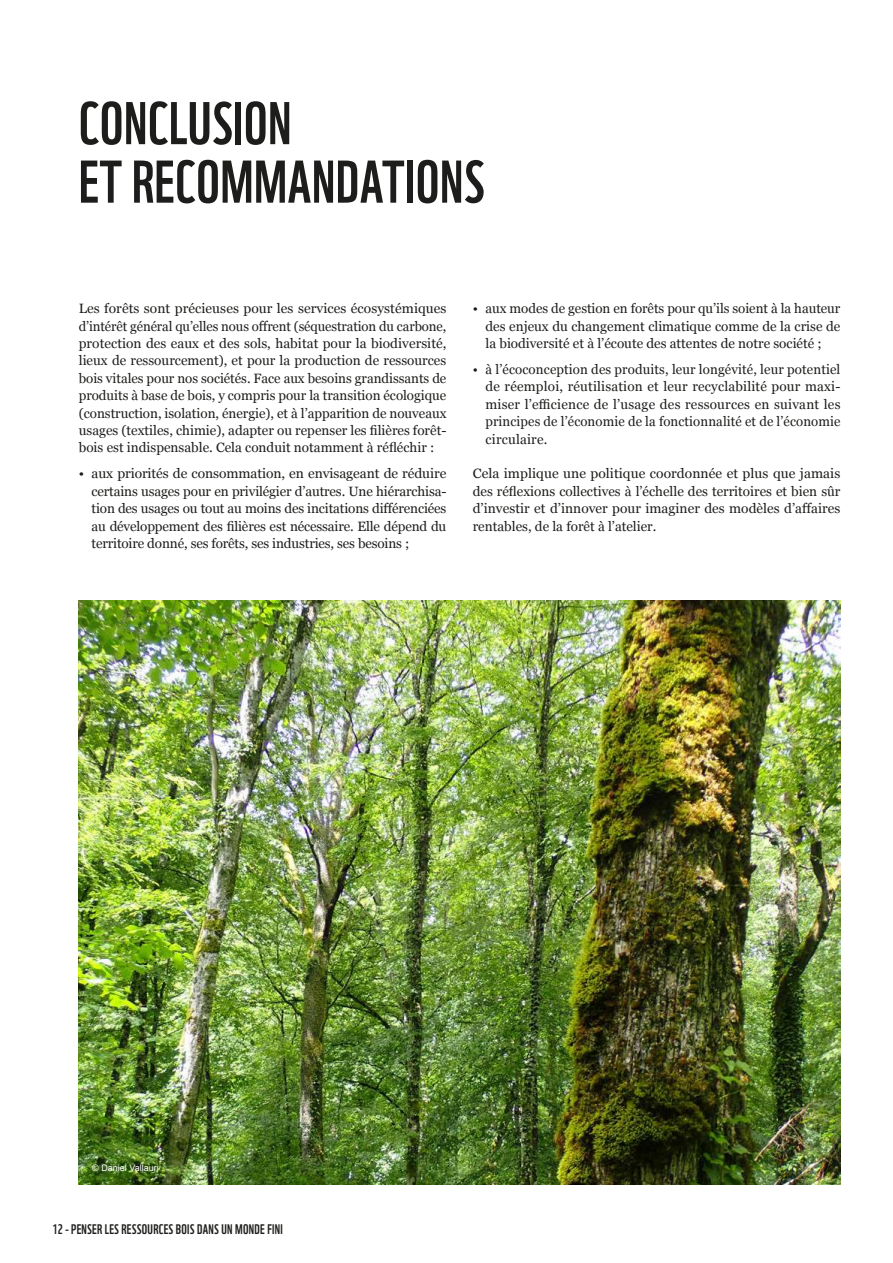
<style>
.page{position:relative;width:893px;height:1263px;background:#fff}
.page>*{position:absolute;margin:0;border:0;box-sizing:border-box;transform-origin:0 0}
.t1{font:58.5px/58.5px "WWF";letter-spacing:.01em;color:#1d1d1b}
.t2{font:13.5px/17.4px "Georgia";color:#1d1d1b;text-align:justify}
.t3{font:13.5px "WWF";letter-spacing:.02em;color:#1d1d1b}
.t4{font:9px "Arial";color:#fff}
</style>
<div class="page">
<img style="left:79px;top:600px;width:761px;height:584px">
<h1 class="t1" style="left:79px;top:88px;width:407px">CONCLUSION<br>ET RECOMMANDATIONS</h1>
<p class="t2" style="left:79px;top:299px;width:369px">Les forêts sont précieuses pour les services écosystémiques d’intérêt général qu’elles nous offrent (séquestration du carbone, protection des eaux et des sols, habitat pour la biodiversité, lieux de ressourcement), et pour la production de ressources bois vitales pour nos sociétés. Face aux besoins grandissants de produits à base de bois, y compris pour la transition écologique (construction, isolation, énergie), et à l’apparition de nouveaux usages (textiles, chimie), adapter ou repenser les filières forêt&shy;bois est indispensable. Cela conduit notamment à réfléchir :</p>
<p class="t2" style="left:92px;top:464px;width:356px;text-indent:-13px">• aux priorités de consommation, en envisageant de réduire certains usages pour en privilégier d’autres. Une hiérarchisa&shy;tion des usages ou tout au moins des incitations différenciées au développement des filières est nécessaire. Elle dépend du territoire donné, ses forêts, ses industries, ses besoins ;</p>
<p class="t2" style="left:485px;top:299px;width:356px;text-indent:-13px">• aux modes de gestion en forêts pour qu’ils soient à la hauteur des enjeux du changement climatique comme de la crise de la biodiversité et à l’écoute des attentes de notre société ;</p>
<p class="t2" style="left:485px;top:360px;width:357px;text-indent:-13px">• à l’écoconception des produits, leur longévité, leur potentiel de réemploi, réutilisation et leur recyclabilité pour maxi&shy;miser l’efficience de l’usage des ressources en suivant les principes de l’économie de la fonctionnalité et de l’économie circulaire.</p>
<p class="t2" style="left:473px;top:464px;width:369px">Cela implique une politique coordonnée et plus que jamais des réflexions collectives à l’échelle des territoires et bien sûr d’investir et d’innover pour imaginer des modèles d’affaires rentables, de la forêt à l’atelier.</p>
<p class="t4" style="left:92px;top:1161px;width:68px">© Daniel Vallauri</p>
<p class="t3" style="left:53px;top:1219px;width:232px">12 - PENSER LES RESSOURCES BOIS DANS UN MONDE FINI</p>
</div>
